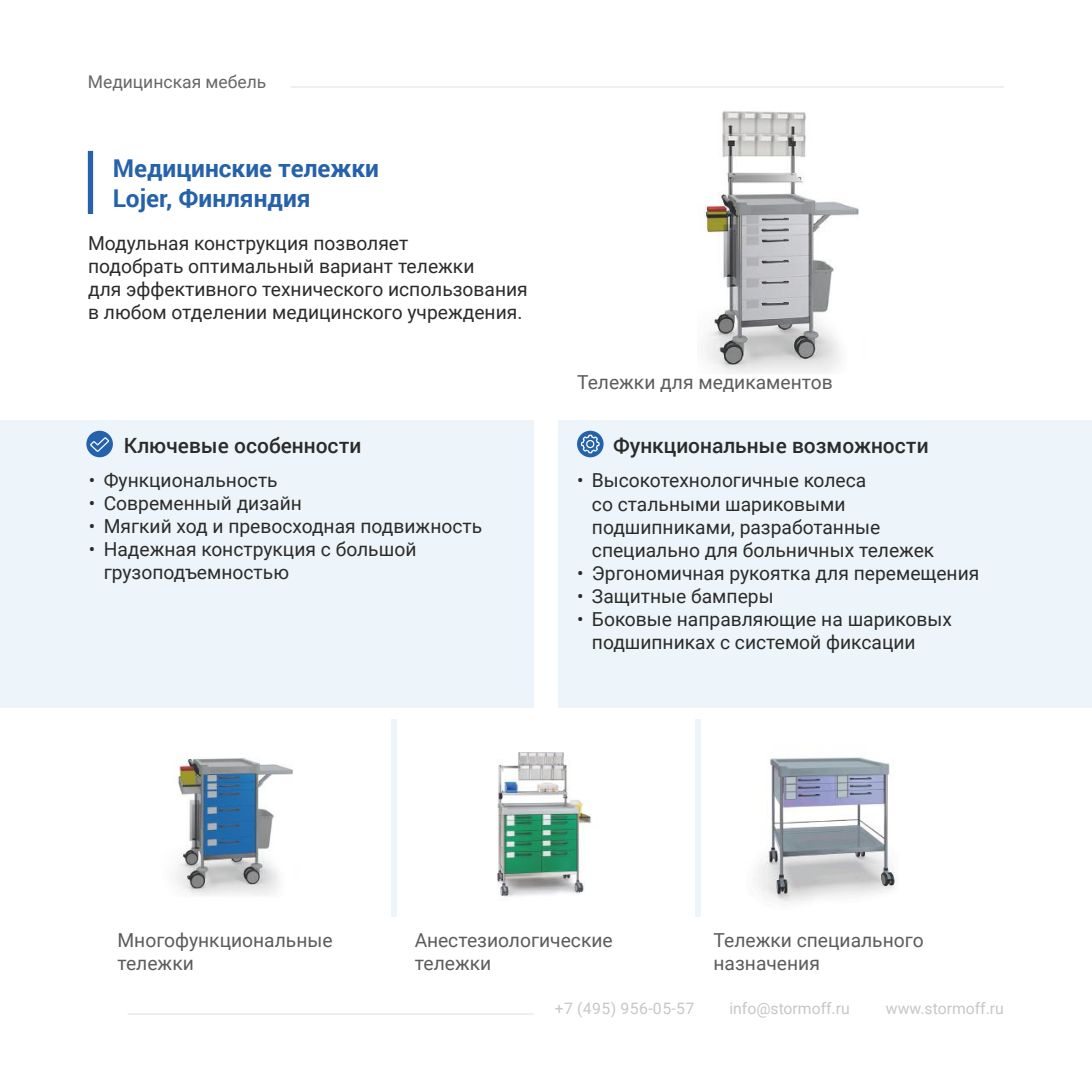
<style>
.page{position:relative;width:1092px;height:1092px;background:#fff}
.page>*{position:absolute;margin:0;border:0;box-sizing:border-box;transform-origin:0 0}
.t1{font:700 24.5px/29.8px "Roboto";color:#2562ab}
.t2{font:500 21px "Roboto";color:#2b2b2a}
.t3{font:19.25px/23.1px "Roboto";color:#2b2b2a}
.t4{font:19.25px/22.8px "Roboto";color:#5c5c5b}
.t5{font:17.5px "Roboto";color:#676767}
.t6{font:15.75px "Roboto";color:#c7c7c8}
.t7{font:15.75px "Roboto";letter-spacing:.035em;color:#c7c7c8}
</style>
<div class="page">
<hr style="left:128px;top:1013px;width:405px;height:1px;background:#ededed">
<img style="left:703px;top:111px;width:156px;height:263px">
<hr style="left:290px;top:86px;width:714px;height:2px;background:#ededed">
<div style="left:88px;top:151px;width:5px;height:63px;background:#2562ab"></div>
<div style="left:0;top:420px;width:533px;height:287px;background:#eef5fa"></div>
<div style="left:558px;top:420px;width:509px;height:287px;background:#eef5fa"></div>
<svg style="left:577px;top:430px;width:26px;height:27px"></svg>
<svg style="left:580px;top:434px;width:20px;height:20px"></svg>
<svg style="left:86px;top:430px;width:27px;height:27px"></svg>
<svg style="left:89px;top:436px;width:21px;height:17px"></svg>
<img style="left:174px;top:757px;width:119px;height:139px">
<img style="left:497px;top:752px;width:94px;height:149px">
<img style="left:758px;top:756px;width:137px;height:146px">
<div style="left:1067px;top:420px;width:24px;height:287px;background:#eef5fa"></div>
<div style="left:695px;top:719px;width:5px;height:198px;background:#eef5fa"></div>
<div style="left:392px;top:719px;width:5px;height:198px;background:#eef5fa"></div>
<p class="t5" style="left:88px;top:69px;width:180px">Медицинская мебель</p>
<p class="t1" style="left:113px;top:152px;width:268px">Медицинские тележки<br>Lojer, Финляндия</p>
<p class="t3" style="left:88px;top:231px;width:441px">Модульная конструкция позволяет<br>подобрать оптимальный вариант тележки<br>для эффективного технического использования в любом отделении медицинского учреждения.</p>
<p class="t4" style="left:577px;top:370px;width:257px">Тележки для медикаментов</p>
<p class="t2" style="left:124px;top:430px;width:239px">Ключевые особенности</p>
<p class="t2" style="left:613px;top:430px;width:317px">Функциональные возможности</p>
<p class="t3" style="left:89px;top:467px;width:190px">• Функциональность</p>
<p class="t3" style="left:89px;top:491px;width:214px">• Современный дизайн</p>
<p class="t3" style="left:89px;top:514px;width:395px">• Мягкий ход и превосходная подвижность</p>
<p class="t3" style="left:104px;top:537px;width:314px;text-indent:-15px">• Надежная конструкция с большой грузоподъемностью</p>
<p class="t3" style="left:592px;top:468px;width:344px;text-indent:-15px">• Высокотехнологичные колеса<br>со стальными шариковыми подшипниками, разработанные специально для больничных тележек</p>
<p class="t3" style="left:577px;top:560px;width:404px">• Эргономичная рукоятка для перемещения</p>
<p class="t3" style="left:577px;top:584px;width:198px">• Защитные бамперы</p>
<p class="t3" style="left:592px;top:607px;width:361px;text-indent:-15px">• Боковые направляющие на шариковых подшипниках с системой фиксации</p>
<p class="t4" style="left:117px;top:927px;width:217px">Многофункциональные тележки</p>
<p class="t4" style="left:415px;top:927px;width:199px">Анестезиологические тележки</p>
<p class="t4" style="left:713px;top:927px;width:212px">Тележки специального назначения</p>
<p class="t7" style="left:555px;top:997px;width:141px">+7 (495) 956-05-57</p>
<p class="t6" style="left:729px;top:997px;width:122px">info@stormoff.ru</p>
<p class="t6" style="left:885px;top:997px;width:119px">www.stormoff.ru</p>
</div>
